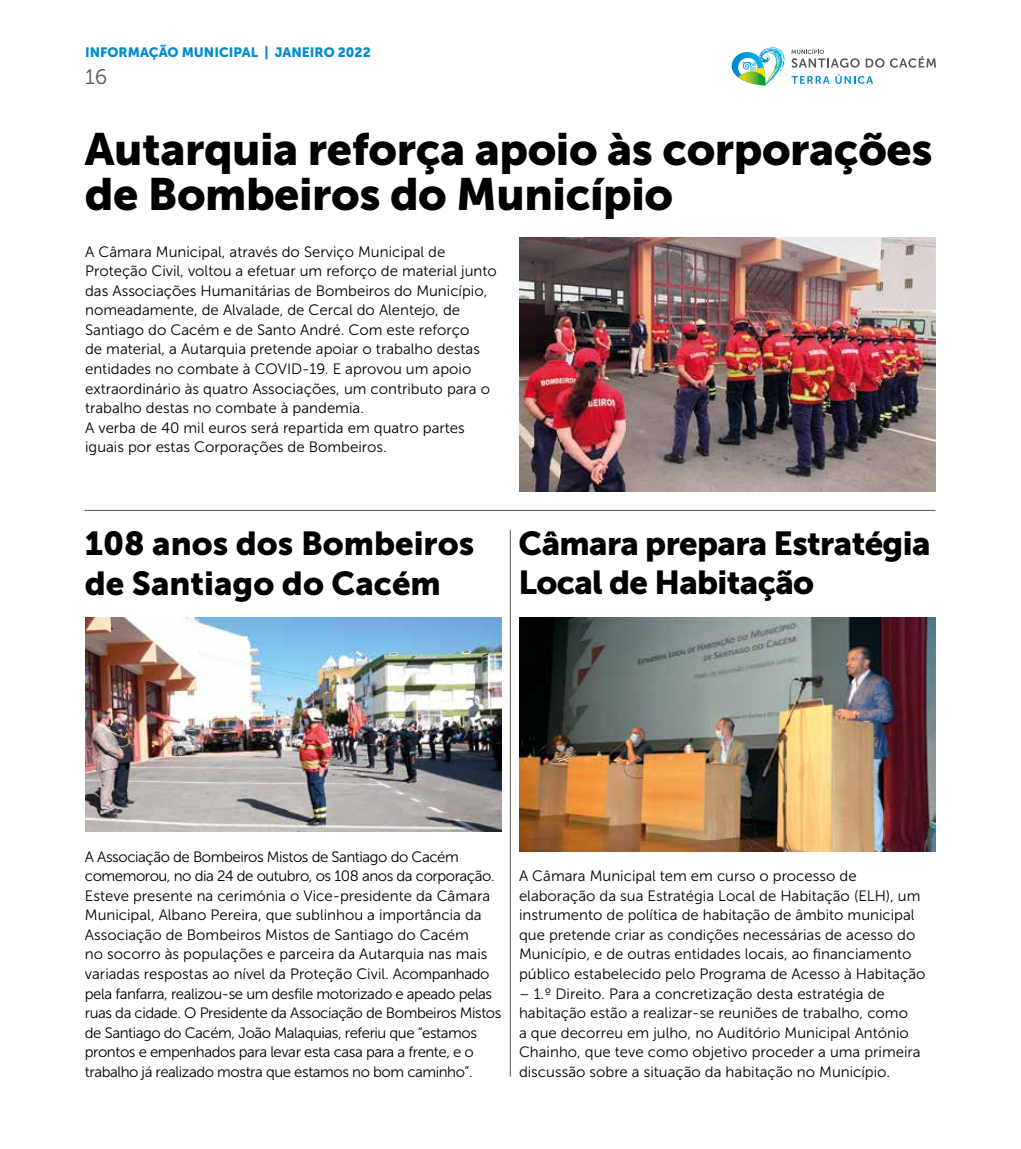
<style>
.page{position:relative;width:1021px;height:1149px;background:#fff}
.page>*{position:absolute;margin:0;border:0;box-sizing:border-box;transform-origin:0 0}
.t1{font:45px/45px "Museo Sans 900";letter-spacing:-.01em;color:#000}
.t2{font:33px/39.6px "Museo Sans 900";letter-spacing:-.02em;color:#000}
.t3{font:33px/39.6px "Museo Sans 900";color:#000}
.t4{font:21px "Museo Sans 300";color:#575756}
.t5{font:15px/19.5px "Museo Sans 300";color:#000}
.t6{font:15px/19.5px "Museo Sans 300";letter-spacing:-.03em;color:#000}
.t7{font:13.5px "Museo Sans 900";color:#008cd0}
</style>
<div class="page">
<svg style="left:731px;top:47px;width:204px;height:39px"></svg>
<hr style="left:85px;top:510px;width:850px;height:1px;background:#575756">
<hr style="left:510px;top:530px;width:1px;height:546px;background:#575756">
<img style="left:519px;top:237px;width:416px;height:254px">
<img style="left:85px;top:617px;width:417px;height:214px">
<img style="left:519px;top:617px;width:416px;height:234px">
<p class="t7" style="left:85px;top:45px;width:287px">INFORMAÇÃO MUNICIPAL | JANEIRO 2022</p>
<h3 class="t4" style="left:85px;top:65px;width:24px">16</h3>
<h1 class="t1" style="left:85px;top:126px;width:849px">Autarquia reforça apoio às corporações de Bombeiros do Município</h1>
<p class="t5" style="left:85px;top:242px;width:413px">A Câmara Municipal, através do Serviço Municipal de Proteção Civil, voltou a efetuar um reforço de material junto das Associações Humanitárias de Bombeiros do Município, nomeadamente, de Alvalade, de Cercal do Alentejo, de Santiago do Cacém e de Santo André. Com este reforço<br>de material, a Autarquia pretende apoiar o trabalho destas entidades no combate à COVID-19. E aprovou um apoio extraordinário às quatro Associações, um contributo para o trabalho destas no combate à pandemia.<br>A verba de 40 mil euros será repartida em quatro partes iguais por estas Corporações de Bombeiros.</p>
<h2 class="t3" style="left:85px;top:523px;width:391px">108 anos dos Bombeiros de Santiago do Cacém</h2>
<h2 class="t2" style="left:518px;top:523px;width:413px">Câmara prepara Estratégia<br>Local de Habitação</h2>
<p class="t6" style="left:85px;top:846px;width:418px">A Associação de Bombeiros Mistos de Santiago do Cacém comemorou, no dia 24 de outubro, os 108 anos da corporação.<br>Esteve presente na cerimónia o Vice-presidente da Câmara Municipal, Albano Pereira, que sublinhou a importância da Associação de Bombeiros Mistos de Santiago do Cacém<br>no socorro às populações e parceira da Autarquia nas mais variadas respostas ao nível da Proteção Civil. Acompanhado pela fanfarra, realizou-se um desfile motorizado e apeado pelas ruas da cidade. O Presidente da Associação de Bombeiros Mistos de Santiago do Cacém, João Malaquias, referiu que “estamos prontos e empenhados para levar esta casa para a frente, e o trabalho já realizado mostra que estamos no bom caminho”.</p>
<p class="t5" style="left:519px;top:866px;width:408px">A Câmara Municipal tem em curso o processo de elaboração da sua Estratégia Local de Habitação (ELH), um instrumento de política de habitação de âmbito municipal que pretende criar as condições necessárias de acesso do Município, e de outras entidades locais, ao financiamento público estabelecido pelo Programa de Acesso à Habitação</p>
<p class="t5" style="left:519px;top:983px;width:403px">– 1.º Direito. Para a concretização desta estratégia de habitação estão a realizar-se reuniões de trabalho, como<br>a que decorreu em julho, no Auditório Municipal António Chainho, que teve como objetivo proceder a uma primeira discussão sobre a situação da habitação no Município.</p>
</div>
